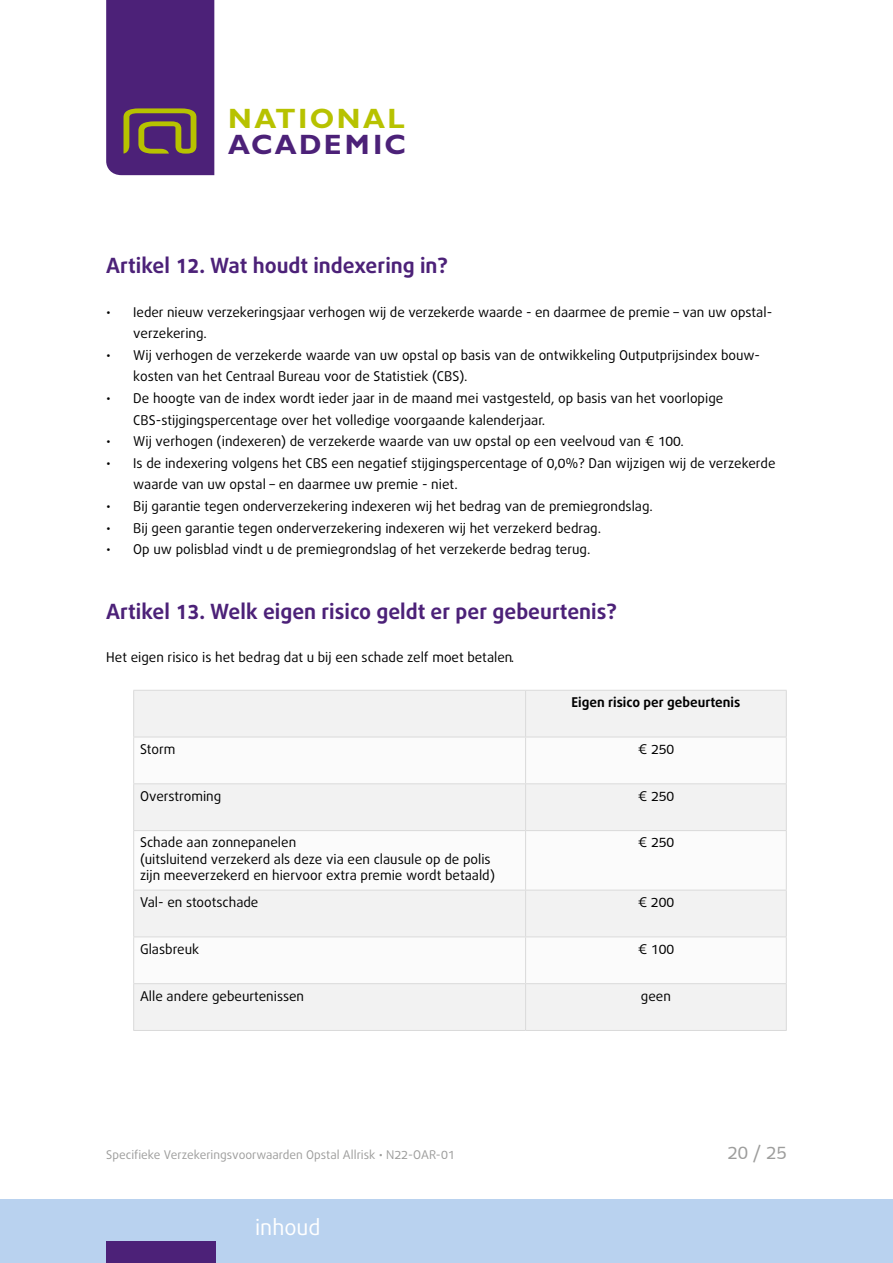
<style>
.page{position:relative;width:893px;height:1263px;background:#fff}
.page>*{position:absolute;margin:0;border:0;box-sizing:border-box;transform-origin:0 0}
.t1{font:700 28.05px "Gill Sans";letter-spacing:.085em;color:#b7c200}
.t2{font:700 28.05px "Gill Sans";letter-spacing:.075em;color:#4c2178}
.t3{font:21.6px "Bagus";color:#fff}
.t4{font:700 21px "Bagus";color:#4c2178}
.t5{font:18px "Bagus";color:#9d9d9c}
.t6{font:13.5px/21.6px "Bagus";color:#000}
.t7{font:700 13.5px "Bagus";color:#000}
.t8{font:12px "Bagus";color:#9d9d9c}
</style>
<div class="page">
<div style="left:0;top:1199px;width:893px;height:64px;background:#b9d2ef"></div>
<div style="left:106px;top:1242px;width:110px;height:21px;background:#4c2178"></div>
<svg style="left:106px;top:0;width:108px;height:175px;background:#542e71"></svg>
<div style="left:134px;top:691px;width:652px;height:339px;background:#f2f2f2"></div>
<svg style="left:134px;top:738px;width:652px;height:245px"></svg>
<hr style="left:133px;top:690px;width:393px;height:1px;background:#dadada">
<hr style="left:133px;top:691px;width:1px;height:46px;background:#dadada">
<hr style="left:526px;top:690px;width:261px;height:1px;background:#dadada">
<hr style="left:525px;top:691px;width:1px;height:46px;background:#dadada">
<hr style="left:786px;top:691px;width:1px;height:46px;background:#dadada">
<hr style="left:133px;top:737px;width:393px;height:1px;background:#dadada">
<hr style="left:133px;top:737px;width:1px;height:46px;background:#dadada">
<hr style="left:526px;top:737px;width:261px;height:1px;background:#dadada">
<hr style="left:525px;top:737px;width:1px;height:46px;background:#dadada">
<hr style="left:786px;top:737px;width:1px;height:46px;background:#dadada">
<hr style="left:133px;top:783px;width:393px;height:1px;background:#dadada">
<hr style="left:133px;top:784px;width:1px;height:46px;background:#dadada">
<hr style="left:526px;top:783px;width:261px;height:1px;background:#dadada">
<hr style="left:525px;top:784px;width:1px;height:46px;background:#dadada">
<hr style="left:786px;top:784px;width:1px;height:46px;background:#dadada">
<hr style="left:133px;top:830px;width:393px;height:1px;background:#dadada">
<hr style="left:133px;top:831px;width:1px;height:59px;background:#dadada">
<hr style="left:526px;top:830px;width:261px;height:1px;background:#dadada">
<hr style="left:525px;top:831px;width:1px;height:59px;background:#dadada">
<hr style="left:786px;top:831px;width:1px;height:59px;background:#dadada">
<hr style="left:133px;top:890px;width:393px;height:1px;background:#dadada">
<hr style="left:133px;top:890px;width:1px;height:46px;background:#dadada">
<hr style="left:526px;top:890px;width:261px;height:1px;background:#dadada">
<hr style="left:525px;top:890px;width:1px;height:46px;background:#dadada">
<hr style="left:786px;top:890px;width:1px;height:46px;background:#dadada">
<hr style="left:133px;top:936px;width:393px;height:1px;background:#dadada">
<hr style="left:133px;top:937px;width:1px;height:46px;background:#dadada">
<hr style="left:526px;top:936px;width:261px;height:1px;background:#dadada">
<hr style="left:525px;top:937px;width:1px;height:46px;background:#dadada">
<hr style="left:786px;top:937px;width:1px;height:46px;background:#dadada">
<hr style="left:133px;top:983px;width:393px;height:1px;background:#dadada">
<hr style="left:133px;top:984px;width:1px;height:46px;background:#dadada">
<hr style="left:526px;top:983px;width:261px;height:1px;background:#dadada">
<hr style="left:525px;top:984px;width:1px;height:46px;background:#dadada">
<hr style="left:786px;top:984px;width:1px;height:46px;background:#dadada">
<hr style="left:133px;top:1030px;width:393px;height:1px;background:#dadada">
<hr style="left:526px;top:1030px;width:261px;height:1px;background:#dadada">
<h1 class="t1" style="left:228px;top:102px;width:178px">NATIONAL</h1>
<h1 class="t2" style="left:228px;top:128px;width:179px">ACADEMIC</h1>
<h3 class="t4" style="left:106px;top:252px;width:343px">Artikel 12. Wat houdt indexering in?</h3>
<p class="t6" style="left:133px;top:301px;width:640px;text-indent:-27px">• Ieder nieuw verzekeringsjaar verhogen wij de verzekerde waarde - en daarmee de premie – van uw opstal&shy;verzekering.</p>
<p class="t6" style="left:133px;top:344px;width:628px;text-indent:-27px">• Wij verhogen de verzekerde waarde van uw opstal op basis van de ontwikkeling Outputprijsindex bouw&shy;kosten van het Centraal Bureau voor de Statistiek (CBS).</p>
<p class="t6" style="left:133px;top:388px;width:591px;text-indent:-27px">• De hoogte van de index wordt ieder jaar in de maand mei vastgesteld, op basis van het voorlopige<br>CBS-stijgingspercentage over het volledige voorgaande kalenderjaar.</p>
<p class="t6" style="left:106px;top:431px;width:579px">• Wij verhogen (indexeren) de verzekerde waarde van uw opstal op een veelvoud van € 100.</p>
<p class="t6" style="left:133px;top:452px;width:644px;text-indent:-27px">• Is de indexering volgens het CBS een negatief stijgingspercentage of 0,0%? Dan wijzigen wij de verzekerde waarde van uw opstal – en daarmee uw premie - niet.</p>
<p class="t6" style="left:106px;top:496px;width:548px">• Bij garantie tegen onderverzekering indexeren wij het bedrag van de premiegrondslag.</p>
<p class="t6" style="left:106px;top:517px;width:496px">• Bij geen garantie tegen onderverzekering indexeren wij het verzekerd bedrag.</p>
<p class="t6" style="left:106px;top:539px;width:486px">• Op uw polisblad vindt u de premiegrondslag of het verzekerde bedrag terug.</p>
<h3 class="t4" style="left:106px;top:598px;width:512px">Artikel 13. Welk eigen risico geldt er per gebeurtenis?</h3>
<p class="t6" style="left:106px;top:647px;width:409px">Het eigen risico is het bedrag dat u bij een schade zelf moet betalen.</p>
<p class="t7" style="left:571px;top:693px;width:170px">Eigen risico per gebeurtenis</p>
<p class="t6" style="left:140px;top:738px;width:37px">Storm</p>
<p class="t6" style="left:638px;top:738px;width:38px">€ 250</p>
<p class="t6" style="left:140px;top:785px;width:83px">Overstroming</p>
<p class="t6" style="left:638px;top:785px;width:38px">€ 250</p>
<p class="t6" style="left:140px;top:835px;width:357px;line-height:16.2px">Schade aan zonnepanelen<br>(uitsluitend verzekerd als deze via een clausule op de polis zijn meeverzekerd en hiervoor extra premie wordt betaald)</p>
<p class="t6" style="left:638px;top:832px;width:38px">€ 250</p>
<p class="t6" style="left:140px;top:891px;width:120px">Val- en stootschade</p>
<p class="t6" style="left:638px;top:891px;width:38px">€ 200</p>
<p class="t6" style="left:140px;top:938px;width:61px">Glasbreuk</p>
<p class="t6" style="left:638px;top:938px;width:38px">€ 100</p>
<p class="t6" style="left:140px;top:985px;width:166px">Alle andere gebeurtenissen</p>
<p class="t6" style="left:641px;top:985px;width:32px">geen</p>
<p class="t8" style="left:106px;top:1147px;width:350px">Specifieke Verzekeringsvoorwaarden Opstal Allrisk • N22-OAR-01</p>
<h3 class="t5" style="left:728px;top:1141px;width:61px">20 / 25</h3>
<h2 class="t3" style="left:255px;top:1212px;width:67px">inhoud</h2>
</div>
